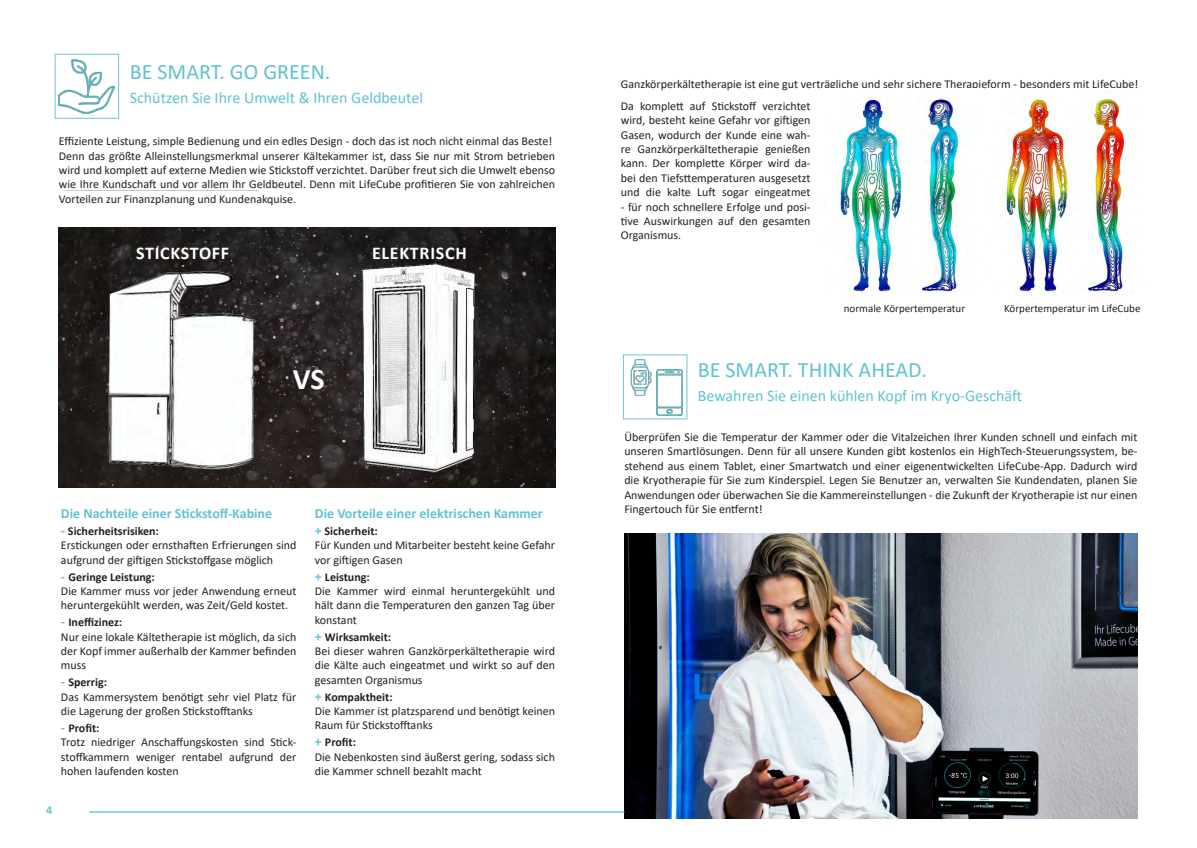
<style>
.page{position:relative;width:1197px;height:848px;background:#fff}
.page>*{position:absolute;margin:0;border:0;box-sizing:border-box;transform-origin:0 0}
.t1{font:700 30px "Calibri";color:#fff}
.t2{font:22px "Calibri";color:#61c2d0}
.t3{font:700 18px "Calibri";letter-spacing:.04em;color:#fff}
.t4{font:16px "Calibri";color:#61c2d0}
.t5{font:700 14px "Calibri";color:#61c2d0}
.t6{font:12px/14.4px "Calibri";color:#231f20;text-align:justify}
.t7{font:700 12px "Calibri";color:#231f20}
.t8{font:700 12px "Calibri";color:#61c2d0}
.t9{font:11px "Calibri";color:#231f20}
.s1{font-size:14px;color:#61c2d0}
</style>
<div class="page">
<div style="left:55px;top:54px;width:64px;height:65px;border:1px solid #6cc6d9"></div>
<img style="left:59px;top:59px;width:56px;height:55px">
<div style="left:623px;top:354px;width:64px;height:65px;border:1px solid #6cc6d9"></div>
<img style="left:623px;top:360px;width:26px;height:35px">
<img style="left:646px;top:369px;width:42px;height:46px">
<img style="left:837px;top:97px;width:129px;height:198px">
<img style="left:1003px;top:91px;width:129px;height:204px">
<img style="left:624px;top:533px;width:512px;height:285px">
<hr style="left:89px;top:811px;width:535px;height:1px;background:#6cc6d9">
<img style="left:59px;top:227px;width:496px;height:261px">
<img style="left:67px;top:190px;width:479px;height:298px">
<img style="left:357px;top:260px;width:123px;height:217px">
<p class="t2" style="left:130px;top:56px;width:202px">BE SMART. GO GREEN.</p>
<p class="t4" style="left:130px;top:86px;width:295px">Schützen Sie Ihre Umwelt &amp; Ihren Geldbeutel</p>
<p class="t6" style="left:59px;top:134px;width:495px">Effiziente Leistung, simple Bedienung und ein edles Design - doch das ist noch nicht einmal das Beste!</p>
<p class="t6" style="left:59px;top:148px;width:497px">Denn das größte Alleinstellungsmerkmal unserer Kältekammer ist, dass Sie nur mit Strom betrieben wird und komplett auf externe Medien wie Stickstoff verzichtet. Darüber freut sich die Umwelt ebenso wie Ihre Kundschaft und vor allem Ihr Geldbeutel. Denn mit LifeCube profitieren Sie von zahlreichen Vorteilen zur Finanzplanung und Kundenakquise.</p>
<p class="t3" style="left:136px;top:241px;width:95px">STICKSTOFF</p>
<p class="t3" style="left:372px;top:241px;width:96px">ELEKTRISCH</p>
<p class="t1" style="left:293px;top:358px;width:33px">VS</p>
<p class="t5" style="left:61px;top:503px;width:213px">Die Nachteile einer Stickstoff-Kabine</p>
<p class="t7" style="left:61px;top:522px;width:99px"><span class="s1">-</span> Sicherheitsrisiken:</p>
<p class="t6" style="left:61px;top:538px;width:237px">Erstickungen oder ernsthaften Erfrierungen sind aufgrund der giftigen Stickstoffgase möglich</p>
<p class="t7" style="left:61px;top:568px;width:95px"><span class="s1">-</span> Geringe Leistung:</p>
<p class="t6" style="left:61px;top:583px;width:237px">Die Kammer muss vor jeder Anwendung erneut heruntergekühlt werden, was Zeit/Geld kostet.</p>
<p class="t7" style="left:61px;top:613px;width:63px"><span class="s1">-</span> Ineffizinez:</p>
<p class="t6" style="left:61px;top:629px;width:237px">Nur eine lokale Kältetherapie ist möglich, da sich der Kopf immer außerhalb der Kammer befinden muss</p>
<p class="t7" style="left:61px;top:673px;width:48px"><span class="s1">-</span> Sperrig:</p>
<p class="t6" style="left:61px;top:689px;width:237px">Das Kammersystem benötigt sehr viel Platz für die Lagerung der großen Stickstofftanks</p>
<p class="t7" style="left:61px;top:719px;width:40px"><span class="s1">-</span> Profit:</p>
<p class="t6" style="left:61px;top:734px;width:237px">Trotz niedriger Anschaffungskosten sind Stick&shy;stoffkammern weniger rentabel aufgrund der hohen laufenden kosten</p>
<p class="t8" style="left:46px;top:801px;width:8px">4</p>
<p class="t5" style="left:315px;top:503px;width:229px">Die Vorteile einer elektrischen Kammer</p>
<p class="t7" style="left:315px;top:522px;width:64px"><span class="s1">+</span> Sicherheit:</p>
<p class="t6" style="left:315px;top:538px;width:242px">Für Kunden und Mitarbeiter besteht keine Gefahr vor giftigen Gasen</p>
<p class="t7" style="left:315px;top:568px;width:56px"><span class="s1">+</span> Leistung:</p>
<p class="t6" style="left:315px;top:583px;width:242px">Die Kammer wird einmal heruntergekühlt und hält dann die Temperaturen den ganzen Tag über konstant</p>
<p class="t7" style="left:315px;top:628px;width:78px"><span class="s1">+</span> Wirksamkeit:</p>
<p class="t6" style="left:315px;top:643px;width:242px">Bei dieser wahren Ganzkörperkältetherapie wird die Kälte auch eingeatmet und wirkt so auf den gesamten Organismus</p>
<p class="t7" style="left:315px;top:688px;width:79px"><span class="s1">+</span> Kompaktheit:</p>
<p class="t6" style="left:315px;top:703px;width:242px">Die Kammer ist platzsparend und benötigt keinen<br>Raum für Stickstofftanks</p>
<p class="t7" style="left:315px;top:733px;width:43px"><span class="s1">+</span> Profit:</p>
<p class="t6" style="left:315px;top:749px;width:242px">Die Nebenkosten sind äußerst gering, sodass sich die Kammer schnell bezahlt macht</p>
<p class="t6" style="left:620px;top:77px;width:519px">Ganzkörperkältetherapie ist eine gut verträgliche und sehr sichere Therapieform - besonders mit LifeCube!</p>
<p class="t6" style="left:620px;top:98px;width:191px">Da komplett auf Stickstoff verzichtet wird, besteht keine Gefahr vor giftigen Gasen, wodurch der Kunde eine wah&shy;re Ganzkörperkältetherapie genießen kann. Der komplette Körper wird da&shy;bei den Tiefsttemperaturen ausgesetzt und die kalte Luft sogar eingeatmet</p>
<p class="t6" style="left:620px;top:199px;width:191px">- für noch schnellere Erfolge und posi&shy;tive Auswirkungen auf den gesamten Organismus.</p>
<p class="t9" style="left:843px;top:301px;width:123px">normale Körpertemperatur</p>
<p class="t9" style="left:1003px;top:301px;width:138px">Körpertemperatur im LifeCube</p>
<p class="t2" style="left:697px;top:354px;width:230px">BE SMART. THINK AHEAD.</p>
<p class="t4" style="left:697px;top:384px;width:325px">Bewahren Sie einen kühlen Kopf im Kryo-Geschäft</p>
<p class="t6" style="left:624px;top:429px;width:514px">Überprüfen Sie die Temperatur der Kammer oder die Vitalzeichen Ihrer Kunden schnell und einfach mit unseren Smartlösungen. Denn für all unsere Kunden gibt kostenlos ein HighTech-Steuerungssystem, be&shy;stehend aus einem Tablet, einer Smartwatch und einer eigenentwickelten LifeCube-App. Dadurch wird die Kryotherapie für Sie zum Kinderspiel. Legen Sie Benutzer an, verwalten Sie Kundendaten, planen Sie Anwendungen oder überwachen Sie die Kammereinstellungen - die Zukunft der Kryotherapie ist nur einen Fingertouch für Sie entfernt!</p>
</div>
